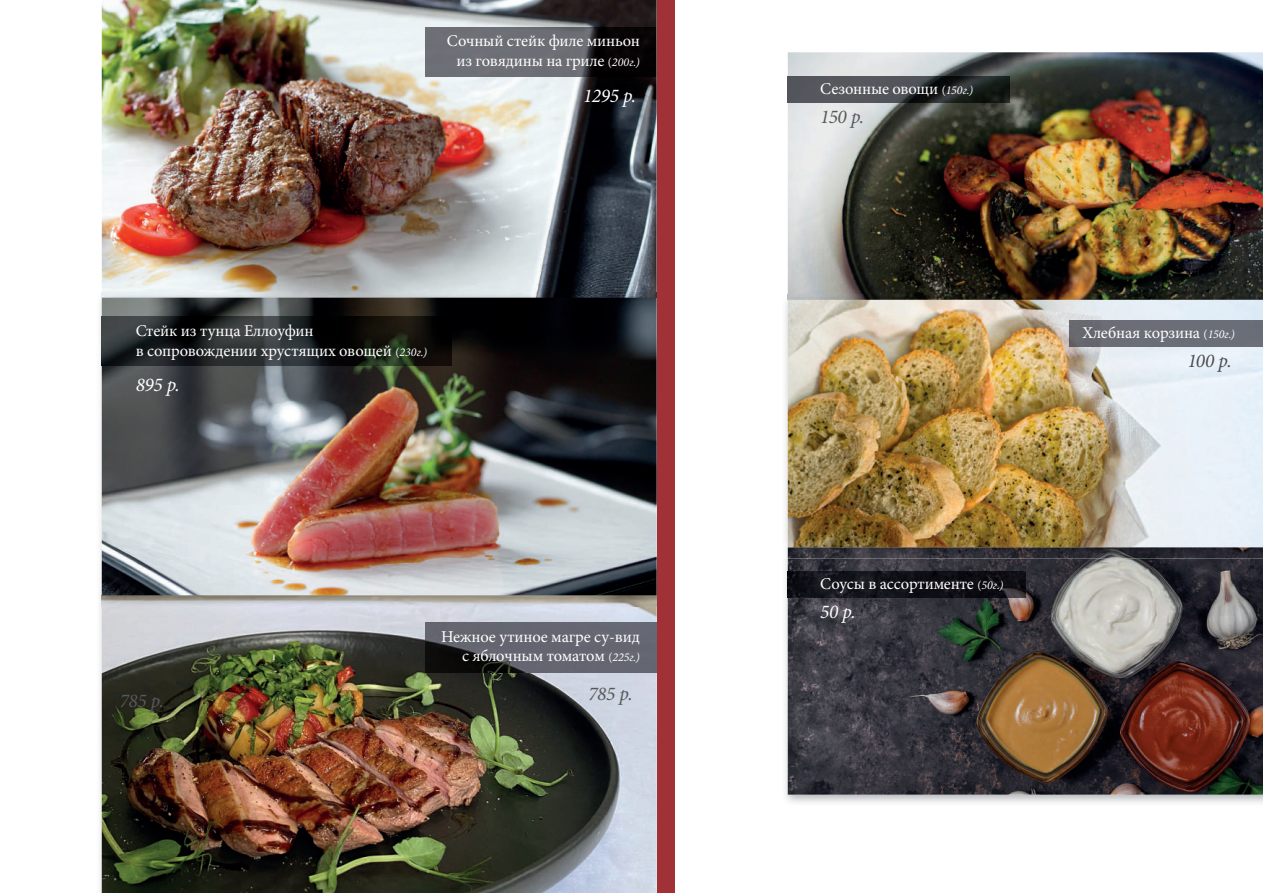
<style>
.page{position:relative;width:1263px;height:893px;background:#fff}
.page>*{position:absolute;margin:0;border:0;box-sizing:border-box;transform-origin:0 0}
.t1{font:italic 19.5px "Minion Pro";letter-spacing:-.025em;color:#57585a}
.t2{font:italic 19.5px "Minion Pro";letter-spacing:-.025em;color:#fff}
.t3{font:italic 19.5px "Minion Pro";color:#4b4c4d}
.t4{font:16.5px/19.8px "Minion Pro";letter-spacing:-.01em;color:#fff}
.s1{font-size:12px}
.s2{font-style:italic;font-size:12px}
</style>
<div class="page">
<img style="left:100px;top:607px;width:2px;height:286px">
<img style="left:102px;top:0;width:555px;height:893px">
<img style="left:785px;top:294px;width:478px;height:509px">
<img style="left:788px;top:52px;width:475px;height:743px">
<img style="left:100px;top:292px;width:557px;height:53px">
<img style="left:100px;top:344px;width:2px;height:246px">
<img style="left:100px;top:590px;width:557px;height:17px">
<img style="left:785px;top:542px;width:3px;height:17px">
<img style="left:102px;top:317px;width:350px;height:49px">
<img style="left:425px;top:28px;width:231px;height:49px">
<img style="left:425px;top:623px;width:232px;height:49px">
<div style="left:657px;top:0;width:17px;height:893px;background:#a03136"></div>
<img style="left:788px;top:77px;width:221px;height:26px">
<img style="left:788px;top:572px;width:237px;height:26px">
<div style="left:1069px;top:320px;width:194px;height:26px;background:#6a6e76"></div>
<p class="t4" style="left:447px;top:31px;width:194px;text-align:center">Сочный стейк филе миньон из говядины на гриле <span class="s1">(</span><span class="s2">200г.)</span></p>
<p class="t2" style="left:583px;top:83px;width:54px">1295 р.</p>
<p class="t4" style="left:136px;top:321px;width:293px">Стейк из тунца Еллоуфин<br>в сопровождении хрустящих овощей <span class="s1">(</span><span class="s2">230г.)</span></p>
<p class="t2" style="left:136px;top:372px;width:46px">895 р.</p>
<p class="t1" style="left:120px;top:688px;width:46px">785 р.</p>
<p class="t4" style="left:441px;top:626px;width:200px;text-align:right">Нежное утиное магре су-вид с яблочным томатом <span class="s1">(</span><span class="s2">225г.)</span></p>
<p class="t1" style="left:589px;top:680px;width:46px">785 р.</p>
<p class="t4" style="left:820px;top:79px;width:154px">Сезонные овощи <span class="s1">(</span><span class="s2">150г.)</span></p>
<p class="t1" style="left:820px;top:103px;width:45px">150 р.</p>
<p class="t4" style="left:1082px;top:322px;width:154px">Хлебная корзина <span class="s1">(</span><span class="s2">150г.)</span></p>
<p class="t3" style="left:1187px;top:347px;width:46px">100 р.</p>
<p class="t4" style="left:820px;top:574px;width:184px">Соусы в ассортименте <span class="s1">(</span><span class="s2">50г.)</span></p>
<p class="t2" style="left:820px;top:598px;width:37px">50 р.</p>
</div>
